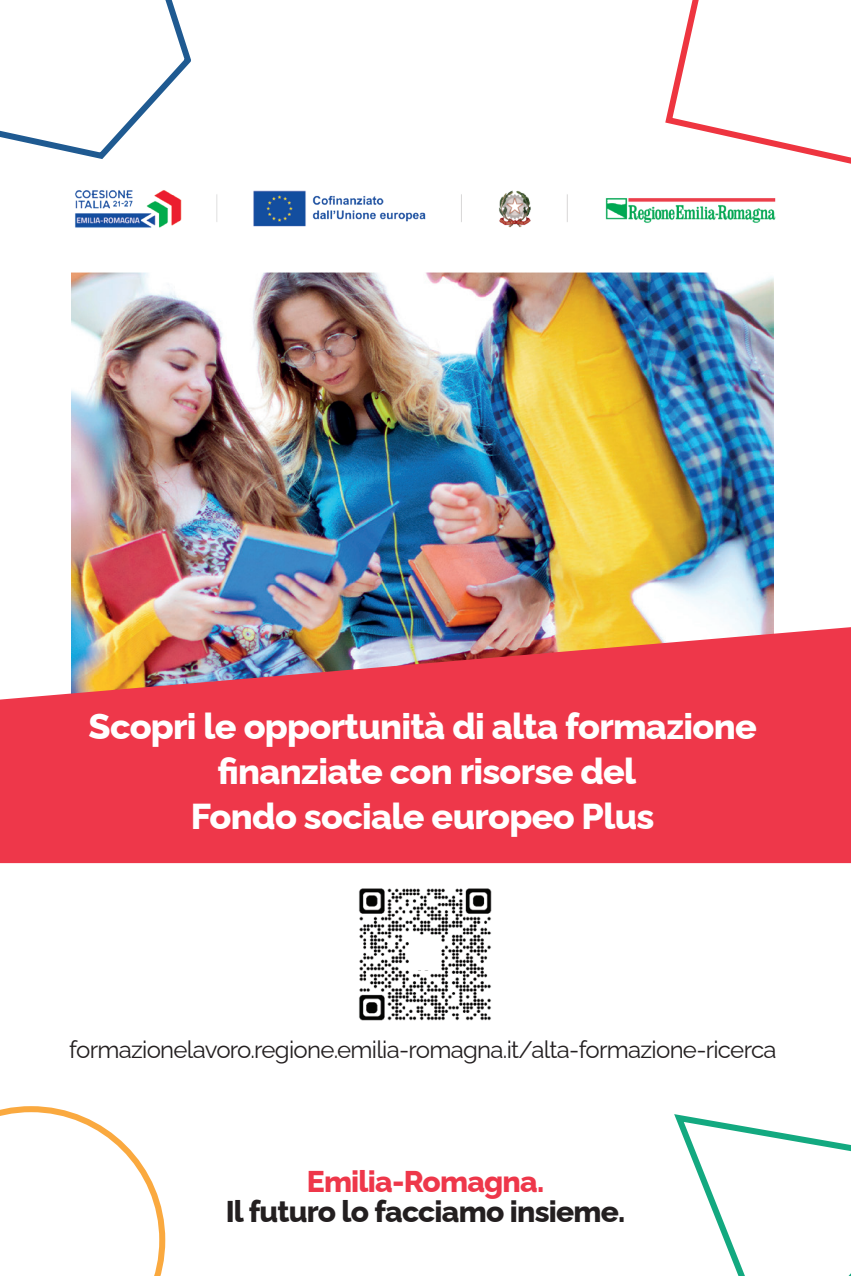
<style>
.page{position:relative;width:851px;height:1276px;background:#fff}
.page>*{position:absolute;margin:0;border:0;box-sizing:border-box;transform-origin:0 0}
.t1{font:800 36px/45px "Raleway";letter-spacing:-.02em;color:#fff;text-align:center}
.t2{font:800 30px "Raleway";letter-spacing:-.025em;color:#231f20}
.t3{font:800 30px "Raleway";letter-spacing:-.025em;color:#ee374a}
.t4{font:24px "Raleway";letter-spacing:-.03em;color:#231f20}
</style>
<div class="page">
<svg style="left:0;top:0;width:191px;height:159px"></svg>
<svg style="left:665px;top:0;width:185px;height:164px"></svg>
<svg style="left:0;top:1106px;width:165px;height:170px"></svg>
<svg style="left:674px;top:1114px;width:176px;height:162px"></svg>
<img style="left:75px;top:190px;width:701px;height:38px">
<img style="left:72px;top:272px;width:701px;height:355px">
<svg style="left:0;top:627px;width:850px;height:236px;background:#e64a57"></svg>
<img style="left:359px;top:888px;width:133px;height:133px">
<div style="left:409px;top:937px;width:31px;height:33px;background:#fff"></div>
<p class="t1" style="left:89px;top:700px;width:669px">Scopri le opportunità di alta formazione finanziate con risorse del<br>Fondo sociale europeo Plus</p>
<p class="t4" style="left:69px;top:1030px;width:708px">formazionelavoro.regione.emilia-romagna.it/alta-formazione-ricerca</p>
<p class="t3" style="left:307px;top:1157px;width:239px">Emilia-Romagna.</p>
<p class="t2" style="left:226px;top:1187px;width:401px">Il futuro lo facciamo insieme.</p>
</div>
